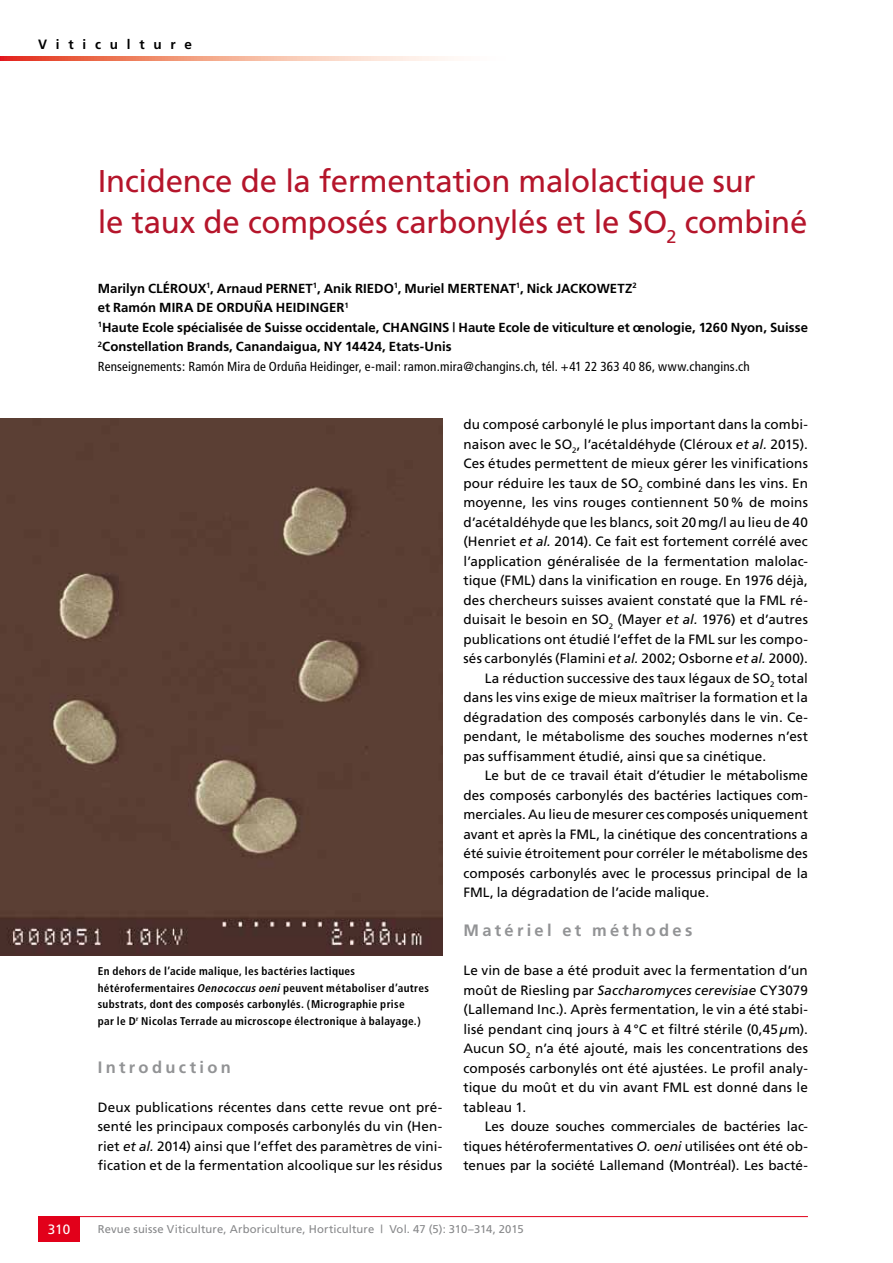
<style>
.page{position:relative;width:893px;height:1263px;background:#fff}
.page>*{position:absolute;margin:0;border:0;box-sizing:border-box;transform-origin:0 0}
.t1{font:31.5px/40.5px "Frutiger";letter-spacing:-.01em;color:#b5152b}
.t2{font:700 16.5px "Frutiger";letter-spacing:.2em;color:#929395}
.t3{font:13.5px/19.5px "Frutiger";letter-spacing:.005em;color:#000;text-align:justify}
.t4{font:700 13.5px "Frutiger";letter-spacing:.65em;color:#000}
.t5{font:13.5px "Frutiger";color:#fff}
.t6{font:700 13.2px/19.5px "Frutiger";color:#000}
.t7{font:condensed 13.2px/19.5px "Frutiger";letter-spacing:.015em;color:#000}
.t8{font:700 condensed 11.25px/16.5px "Frutiger";letter-spacing:.03em;color:#000}
.t9{font:11.25px "Frutiger";letter-spacing:.01em;color:#87888a}
.s1{font-weight:700;font-stretch:normal}
.s2{font-style:italic}
</style>
<div class="page">
<hr style="left:38px;top:1216px;width:770px;height:1px;background:#e2001a">
<div style="left:38px;top:1216px;width:42px;height:26px;background:#e2001a"></div>
<img style="left:0;top:419px;width:442px;height:537px">
<svg style="left:0;top:56px;width:451px;height:5px;background:#f3a48f"></svg>
<p class="t4" style="left:38px;top:36px;width:156px">Viticulture</p>
<h1 class="t1" style="left:98px;top:161px;width:711px">Incidence de la fermentation malolactique sur<br>le taux de composés carbonylés et le SO<sub>2</sub> combiné</h1>
<p class="t6" style="left:98px;top:278px;width:540px">Marilyn CLÉROUX<sup>1</sup>, Arnaud PERNET<sup>1</sup>, Anik RIEDO<sup>1</sup>, Muriel MERTENAT<sup>1</sup>, Nick JACKOWETZ<sup>2 </sup>et Ramón MIRA DE ORDUÑA HEIDINGER<sup>1<br>1</sup>Haute Ecole spécialisée de Suisse occidentale, Changins</p>
<p class="t6" style="left:453px;top:317px;width:357px">| Haute Ecole de viticulture et œnologie, 1260 Nyon, Suisse</p>
<p class="t7" style="left:98px;top:337px;width:653px"><sup>2</sup><span class="s1">Constellation Brands, Canandaigua, NY 14424, Etats-Unis<br></span>Renseignements: Ramón Mira de Orduña Heidinger, e-mail: ramon.mira@changins.ch, tél. +41 22 363 40 86, www.changins.ch</p>
<p class="t8" style="left:98px;top:963px;width:333px">En dehors de l’acide malique, les bactéries lactiques hétérofermentaires <span class="s2">Oenococcus oeni</span> peuvent métaboliser d’autres substrats, dont des composés carbonylés. (Micrographie prise<br>par le D<sup>r</sup> Nicolas Terrade au microscope électronique à balayage.)</p>
<p class="t2" style="left:98px;top:1057px;width:135px">Introduction</p>
<p class="t3" style="left:98px;top:1097px;width:346px">Deux publications récentes dans cette revue ont pré&shy;senté les principaux composés carbonylés du vin (Hen&shy;riet <span class="s2">et al.</span> 2014) ainsi que l’effet des paramètres de vini&shy;fication et de la fermentation alcoolique sur les résidus</p>
<p class="t3" style="left:463px;top:414px;width:346px">du composé carbonylé le plus important dans la combi-</p>
<p class="t3" style="left:463px;top:434px;width:346px">naison avec le SO<sub>2</sub>, l’acétaldéhyde (Cléroux <span class="s2">et al.</span> 2015).</p>
<p class="t3" style="left:463px;top:453px;width:346px">Ces études permettent de mieux gérer les vinifications</p>
<p class="t3" style="left:463px;top:473px;width:346px">pour réduire les taux de SO<sub>2</sub> combiné dans les vins. En</p>
<p class="t3" style="left:463px;top:492px;width:346px">moyenne, les vins rouges contiennent 50% de moins</p>
<p class="t3" style="left:463px;top:512px;width:346px">d’acétaldéhyde que les blancs, soit 20mg/l au lieu de 40</p>
<p class="t3" style="left:463px;top:531px;width:346px">(Henriet <span class="s2">et al.</span> 2014). Ce fait est fortement corrélé avec</p>
<p class="t3" style="left:463px;top:551px;width:346px">l’application généralisée de la fermentation malolac-</p>
<p class="t3" style="left:463px;top:570px;width:346px">tique (FML) dans la vinification en rouge. En 1976 déjà,</p>
<p class="t3" style="left:463px;top:590px;width:346px">des chercheurs suisses avaient constaté que la FML ré-</p>
<p class="t3" style="left:463px;top:609px;width:346px">duisait le besoin en SO<sub>2</sub> (Mayer <span class="s2">et al.</span> 1976) et d’autres</p>
<p class="t3" style="left:463px;top:629px;width:346px">publications ont étudié l’effet de la FML sur les compo-</p>
<p class="t3" style="left:463px;top:648px;width:346px">sés carbonylés (Flamini <span class="s2">et al.</span> 2002; Osborne <span class="s2">et al.</span> 2000).</p>
<p class="t3" style="left:485px;top:668px;width:325px">La réduction successive des taux légaux de SO<sub>2</sub> total</p>
<p class="t3" style="left:463px;top:687px;width:346px">dans les vins exige de mieux maîtriser la formation et la</p>
<p class="t3" style="left:463px;top:707px;width:346px">dégradation des composés carbonylés dans le vin. Ce-</p>
<p class="t3" style="left:463px;top:726px;width:346px">pendant, le métabolisme des souches modernes n’est</p>
<p class="t3" style="left:463px;top:746px;width:304px">pas suffisamment étudié, ainsi que sa cinétique.</p>
<p class="t3" style="left:485px;top:765px;width:325px">Le but de ce travail était d’étudier le métabolisme</p>
<p class="t3" style="left:463px;top:785px;width:346px">des composés carbonylés des bactéries lactiques com-</p>
<p class="t3" style="left:463px;top:804px;width:346px">merciales. Au lieu de mesurer ces composés uniquement</p>
<p class="t3" style="left:463px;top:824px;width:346px">avant et après la FML, la cinétique des concentrations a</p>
<p class="t3" style="left:463px;top:843px;width:346px">été suivie étroitement pour corréler le métabolisme des</p>
<p class="t3" style="left:463px;top:863px;width:346px">composés carbonylés avec le processus principal de la</p>
<p class="t3" style="left:463px;top:882px;width:247px">FML, la dégradation de l’acide malique.</p>
<p class="t2" style="left:463px;top:921px;width:231px">Matériel et méthodes</p>
<p class="t3" style="left:463px;top:960px;width:346px">Le vin de base a été produit avec la fermentation d’un moût de Riesling par <span class="s2">Saccharomyces cerevisiae</span> CY3079 (Lallemand Inc.). Après fermentation, le vin a été stabi&shy;lisé pendant cinq jours à 4°C et filtré stérile (0,45<span class="s2">µ</span>m).<br>Aucun SO<sub>2</sub> n’a été ajouté, mais les concentrations des composés carbonylés ont été ajustées. Le profil analy&shy;tique du moût et du vin avant FML est donné dans le tableau 1.</p>
<p class="t3" style="left:463px;top:1116px;width:346px;text-indent:21px">Les douze souches commerciales de bactéries lac&shy;tiques hétérofermentatives <span class="s2">O. oeni</span> utilisées ont été ob&shy;tenues par la société Lallemand (Montréal). Les bacté-</p>
<p class="t5" style="left:48px;top:1221px;width:24px">310</p>
<p class="t9" style="left:98px;top:1223px;width:427px">Revue suisse Viticulture, Arboriculture, Horticulture | Vol. 47 (5): 310–314, 2015</p>
</div>
